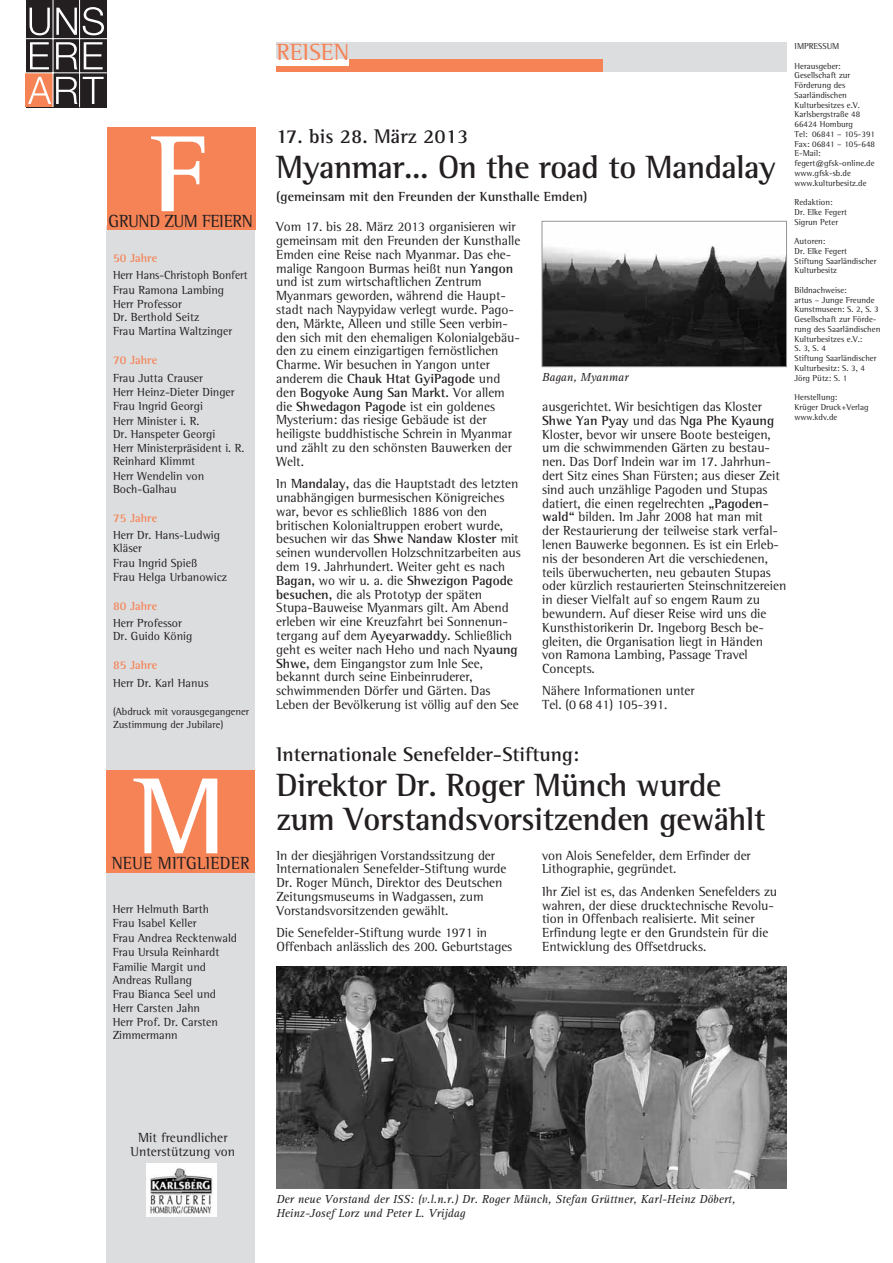
<style>
.page{position:relative;width:893px;height:1263px;background:#fff}
.page>*{position:absolute;margin:0;border:0;box-sizing:border-box;transform-origin:0 0}
.t1{font:700 111px "Rotis Semi Serif";color:#fff}
.t2{font:700 33px/34.5px "Rotis Semi Serif";letter-spacing:-.015em;color:#231f20}
.t3{font:24px "Rotis Semi Serif";color:#f58356}
.t4{font:700 20.25px "Rotis Semi Serif";color:#231f20}
.t5{font:18px "Rotis Semi Serif";letter-spacing:.01em;color:#231f20;scale:.95 1}
.t6{font:13.5px/13.8px "Rotis Semi Serif";letter-spacing:-.005em;color:#231f20}
.t7{font:700 13.5px "Rotis Semi Serif";color:#231f20}
.t8{font:12px/14.4px "Rotis Semi Serif";color:#231f20}
.t9{font:italic 12px/13.5px "Rotis Serif";color:#231f20}
.t10{font:700 12px "Rotis Semi Serif";color:#f58356}
.t11{font:10.5px/13.2px "Rotis Semi Serif";color:#231f20}
.t12{font:8.7px/9.8px "Rotis Semi Serif";color:#231f20}
.s1{font-weight:700}
</style>
<div class="page">
<div style="left:276px;top:43px;width:511px;height:29px;background:#dcdddf"></div>
<div style="left:276px;top:60px;width:327px;height:12px;background:#f58356"></div>
<div style="left:276px;top:60px;width:73px;height:6px;background:#fff"></div>
<svg style="left:26px;top:0;width:81px;height:107px;fill:#231f20"></svg>
<div style="left:26px;top:73px;width:27px;height:34px;background:#f58356"></div>
<svg style="left:28px;top:77px;width:76px;height:27px"></svg>
<svg style="left:30px;top:42px;width:19px;height:27px"></svg>
<svg style="left:56px;top:42px;width:22px;height:27px"></svg>
<svg style="left:84px;top:42px;width:19px;height:27px"></svg>
<svg style="left:30px;top:8px;width:20px;height:27px"></svg>
<svg style="left:56px;top:7px;width:48px;height:28px"></svg>
<hr style="left:79px;top:0;width:1px;height:107px;background:#fff">
<hr style="left:26px;top:73px;width:81px;height:1px;background:#fff">
<hr style="left:26px;top:38px;width:81px;height:1px;background:#fff">
<hr style="left:53px;top:0;width:1px;height:107px;background:#fff">
<div style="left:106px;top:225px;width:149px;height:1038px;background:#dcdddf"></div>
<img style="left:146px;top:1163px;width:70px;height:54px">
<div style="left:107px;top:128px;width:148px;height:102px;background:#f58356"></div>
<div style="left:106px;top:771px;width:149px;height:102px;background:#f58356"></div>
<img style="left:544px;top:245px;width:241px;height:120px">
<div style="left:542px;top:221px;width:245px;height:146px;border:1px solid #939598"></div>
<img style="left:276px;top:966px;width:511px;height:222px">
<h1 class="t1" style="left:152px;top:107px;width:59px">F</h1>
<h3 class="t5" style="left:202px;top:211px;width:53px">Feiern</h3>
<h3 class="t5" style="left:109px;top:211px;width:71px">Grundzum</h3>
<p class="t10" style="left:113px;top:251px;width:46px">50 Jahre</p>
<p class="t8" style="left:113px;top:268px;width:136px">Herr Hans-Christoph Bonfert<br>Frau Ramona Lambing<br>Herr Professor</p>
<p class="t8" style="left:113px;top:310px;width:121px">Dr. Berthold Seitz<br>Frau Martina Waltzinger</p>
<p class="t10" style="left:113px;top:353px;width:46px">70 Jahre</p>
<p class="t8" style="left:113px;top:370px;width:123px">Frau Jutta Crauser<br>Herr Heinz-Dieter Dinger<br>Frau Ingrid Georgi<br>Herr Minister i. R.</p>
<p class="t8" style="left:113px;top:427px;width:133px">Dr. Hanspeter Georgi<br>Herr Ministerpräsident i. R.</p>
<p class="t8" style="left:113px;top:454px;width:93px">Reinhard Klimmt<br>Herr Wendelin von</p>
<p class="t8" style="left:113px;top:482px;width:65px">Boch-Galhau</p>
<p class="t10" style="left:113px;top:510px;width:46px">75 Jahre</p>
<p class="t8" style="left:113px;top:528px;width:108px;line-height:13.2px">Herr Dr. Hans-Ludwig<br>Kläser</p>
<p class="t8" style="left:113px;top:555px;width:116px">Frau Ingrid Spieß<br>Frau Helga Urbanowicz</p>
<p class="t10" style="left:113px;top:598px;width:46px">80 Jahre</p>
<p class="t8" style="left:113px;top:616px;width:81px;line-height:13.2px">Herr Professor<br>Dr. Guido König</p>
<p class="t10" style="left:113px;top:658px;width:46px">85 Jahre</p>
<p class="t8" style="left:113px;top:675px;width:97px">Herr Dr. Karl Hanus</p>
<p class="t11" style="left:113px;top:705px;width:138px">(Abdruck mit vorausgegangener<br>Zustimmung der Jubilare)</p>
<h1 class="t1" style="left:134px;top:749px;width:94px">M</h1>
<h3 class="t5" style="left:158px;top:853px;width:98px">MitglieDer</h3>
<h3 class="t5" style="left:112px;top:853px;width:23px">Neue</h3>
<p class="t8" style="left:113px;top:901px;width:126px">Herr Helmuth Barth<br>Frau Isabel Keller<br>Frau Andrea Recktenwald<br>Frau Ursula Reinhardt<br>Familie Margit und</p>
<p class="t8" style="left:113px;top:972px;width:105px">Andreas Rullang<br>Frau Bianca Seel und</p>
<p class="t8" style="left:113px;top:1000px;width:107px">Herr Carsten Jahn<br>Herr Prof. Dr. Carsten</p>
<p class="t8" style="left:113px;top:1028px;width:66px">Zimmermann</p>
<h3 class="t3" style="left:276px;top:38px;width:74px">REISEN</h3>
<p class="t12" style="left:795px;top:41px;width:46px">IMPRESSUM</p>
<p class="t12" style="left:795px;top:61px;width:82px">Herausgeber:<br>Gesellschaft zur<br>Förderung des<br>Saarländischen<br>Kulturbesitzes e.V.<br>Karlsbergstraße 48<br>66424 Homburg<br>Tel: 06841 – 105-391<br>Fax: 06841 – 105-648<br>E-Mail: fegert@gfsk-online.de www.gfsk-sb.de www.kulturbesitz.de</p>
<p class="t12" style="left:795px;top:197px;width:54px">Redaktion:<br>Dr. Elke Fegert<br>Sigrun Peter</p>
<p class="t12" style="left:795px;top:236px;width:83px">Autoren:<br>Dr. Elke Fegert<br>Stiftung Saarländischer<br>Kulturbesitz</p>
<p class="t12" style="left:795px;top:285px;width:87px">Bildnachweise:<br>artus – Junge Freunde<br>Kunstmuseen: S. 2, S. 3<br>Gesellschaft zur Förde&shy;rung des Saarländischen<br>Kulturbesitzes e.V.:<br>S. 3, S. 4<br>Stiftung Saarländischer<br>Kulturbesitz: S. 3, 4<br>Jörg Pütz: S. 1</p>
<p class="t12" style="left:795px;top:392px;width:76px">Herstellung:<br>Krüger Druck+Verlag www.kdv.de</p>
<h3 class="t4" style="left:276px;top:124px;width:194px">17. bis 28. März 2013</h3>
<h2 class="t2" style="left:276px;top:149px;width:501px">Myanmar... On the road to Mandalay</h2>
<p class="t7" style="left:276px;top:189px;width:313px">(gemeinsam mit den Freunden der Kunsthalle Emden)</p>
<p class="t6" style="left:276px;top:220px;width:246px">Vom 17. bis 28. März 2013 organisieren wir gemeinsam mit den Freunden der Kunsthalle Emden eine Reise nach Myanmar. Das ehe&shy;malige Rangoon Burmas heißt nun <span class="s1">Yangon </span>und ist zum wirtschaftlichen Zentrum Myanmars geworden, während die Haupt&shy;stadt nach Naypyidaw verlegt wurde. Pago&shy;den, Märkte, Alleen und stille Seen verbin&shy;den sich mit den ehemaligen Kolonialgebäu&shy;den zu einem einzigartigen fernöstlichen Charme. Wir besuchen in Yangon unter anderem die <span class="s1">Chauk Htat GyiPagode</span> und den <span class="s1">Bogyoke Aung San Markt.</span> Vor allem die <span class="s1">Shwedagon Pagode</span> ist ein goldenes Mysterium: das riesige Gebäude ist der heiligste buddhistische Schrein in Myanmar und zählt zu den schönsten Bauwerken der Welt.</p>
<p class="t6" style="left:276px;top:477px;width:246px">In <span class="s1">Mandalay,</span> das die Hauptstadt des letzten unabhängigen burmesischen Königreiches war, bevor es schließlich 1886 von den britischen Kolonialtruppen erobert wurde, besuchen wir das <span class="s1">Shwe Nandaw Kloster</span> mit seinen wundervollen Holzschnitzarbeiten aus dem 19. Jahrhundert. Weiter geht es nach <span class="s1">Bagan,</span> wo wir u. a. die <span class="s1">Shwezigon Pagode besuchen,</span> die als Prototyp der späten Stupa-Bauweise Myanmars gilt. Am Abend erleben wir eine Kreuzfahrt bei Sonnenun&shy;tergang auf dem <span class="s1">Ayeyarwaddy.</span> Schließlich geht es weiter nach Heho und nach <span class="s1">Nyaung Shwe,</span> dem Eingangstor zum Inle See, bekannt durch seine Einbeinruderer, schwimmenden Dörfer und Gärten. Das Leben der Bevölkerung ist völlig auf den See</p>
<p class="t9" style="left:542px;top:370px;width:88px">Bagan, Myanmar</p>
<p class="t6" style="left:542px;top:399px;width:246px">ausgerichtet. Wir besichtigen das Kloster <span class="s1">Shwe Yan Pyay</span> und das <span class="s1">Nga Phe Kyaung </span>Kloster, bevor wir unsere Boote besteigen, um die schwimmenden Gärten zu bestau&shy;nen. Das Dorf Indein war im 17. Jahrhun&shy;dert Sitz eines Shan Fürsten; aus dieser Zeit sind auch unzählige Pagoden und Stupas datiert, die einen regelrechten <span class="s1">„Pagoden&shy;wald“</span> bilden. Im Jahr 2008 hat man mit<br>der Restaurierung der teilweise stark verfal&shy;lenen Bauwerke begonnen. Es ist ein Erleb&shy;nis der besonderen Art die verschiedenen, teils überwucherten, neu gebauten Stupas oder kürzlich restaurierten Steinschnitzereien in dieser Vielfalt auf so engem Raum zu bewundern. Auf dieser Reise wird uns die Kunsthistorikerin Dr. Ingeborg Besch be&shy;gleiten, die Organisation liegt in Händen von Ramona Lambing, Passage Travel Concepts.</p>
<p class="t6" style="left:542px;top:684px;width:154px">Nähere Informationen unter<br>Tel. (0 68 41) 105-391.</p>
<h3 class="t4" style="left:276px;top:742px;width:304px">Internationale Senefelder-Stiftung:</h3>
<h2 class="t2" style="left:276px;top:767px;width:491px">Direktor Dr. Roger Münch wurde zum Vorstandsvorsitzenden gewählt</h2>
<p class="t6" style="left:276px;top:848px;width:232px">In der diesjährigen Vorstandssitzung der Internationalen Senefelder-Stiftung wurde Dr. Roger Münch, Direktor des Deutschen Zeitungsmuseums in Wadgassen, zum Vorstandsvorsitzenden gewählt.</p>
<p class="t6" style="left:276px;top:926px;width:237px">Die Senefelder-Stiftung wurde 1971 in<br>Offenbach anlässlich des 200. Geburtstages</p>
<p class="t6" style="left:542px;top:848px;width:210px">von Alois Senefelder, dem Erfinder der<br>Lithographie, gegründet.</p>
<p class="t6" style="left:542px;top:884px;width:237px">Ihr Ziel ist es, das Andenken Senefelders zu wahren, der diese drucktechnische Revolu&shy;tion in Offenbach realisierte. Mit seiner Erfindung legte er den Grundstein für die Entwicklung des Offsetdrucks.</p>
<p class="t6" style="left:131px;top:1130px;width:106px;line-height:14.2px;text-align:center">Mit freundlicher<br>Unterstützung von</p>
<p class="t9" style="left:276px;top:1193px;width:460px">Der neue Vorstand der ISS: (v.l.n.r.) Dr. Roger Münch, Stefan Grüttner, Karl-Heinz Döbert,<br>Heinz-Josef Lorz und Peter L. Vrijdag</p>
</div>
